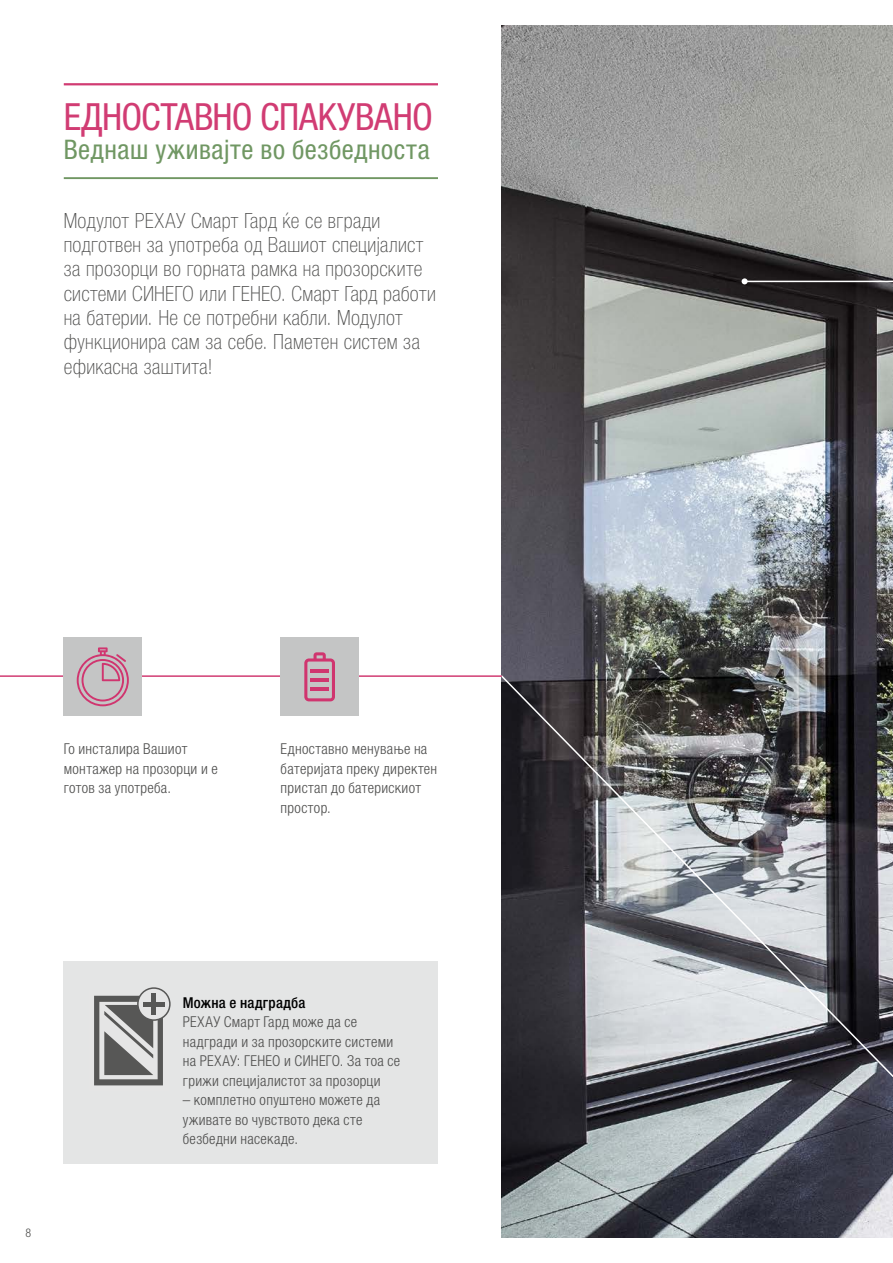
<style>
.page{position:relative;width:893px;height:1263px;background:#fff}
.page>*{position:absolute;margin:0;border:0;box-sizing:border-box;transform-origin:0 0}
.HEADLINE_25pt_red{font:condensed 37.5px "Helvetica Neue LTW1 G";letter-spacing:-.005em;color:#d13c73}
.SUBLINE_18pt_green{font:condensed 27px "Helvetica Neue LTW1 G";letter-spacing:.02em;color:#709763}
.Leadtext_large{font:100 condensed 21px/24.3px "Helvetica Neue LTW1 G";letter-spacing:.015em;color:#4e4e4d}
.Bodytext{font:300 condensed 15px/19.5px "Helvetica Neue LTW1 G";letter-spacing:.02em;color:#4e4e4d}
.Bodytext_headline{font:500 condensed 15px "Helvetica Neue LTW1 G";letter-spacing:.015em;color:#000}
.t1{font:300 condensed 12px "Helvetica Neue LTW1 G";color:#4e4e4d}
</style>
<div class="page">
<img style="left:502px;top:26px;width:391px;height:1211px">
<div style="left:64px;top:961px;width:374px;height:202px;background:#e4e5e5"></div>
<svg style="left:501px;top:674px;width:392px;height:404px;background:#6d6e71"></svg>
<hr style="left:0;top:675px;width:502px;height:2px;background:#d13c73">
<div style="left:64px;top:638px;width:78px;height:78px;background:#c4c5c5"></div>
<div style="left:281px;top:638px;width:78px;height:78px;background:#c4c5c5"></div>
<hr style="left:64px;top:83px;width:374px;height:2px;background:#d13c73">
<hr style="left:64px;top:177px;width:374px;height:2px;background:#709763">
<svg style="left:77px;top:647px;width:52px;height:59px"></svg>
<svg style="left:304px;top:652px;width:31px;height:49px"></svg>
<hr style="left:310px;top:688px;width:19px;height:3px;background:#d0356f">
<hr style="left:310px;top:678px;width:19px;height:3px;background:#d0356f">
<hr style="left:310px;top:669px;width:19px;height:3px;background:#d0356f">
<svg style="left:94px;top:996px;width:69px;height:89px"></svg>
<svg style="left:138px;top:988px;width:32px;height:32px"></svg>
<div style="left:137px;top:987px;width:34px;height:34px;border:2px solid #575756;border-radius:50%"></div>
<hr style="left:143px;top:1002px;width:22px;height:4px;background:#575756">
<hr style="left:152px;top:993px;width:4px;height:22px;background:#575756">
<hr style="left:745px;top:281px;width:148px;height:1px;background:#fff">
<svg style="left:742px;top:278px;width:6px;height:6px"></svg>
<p class="HEADLINE_25pt_red" style="left:64px;top:95px;width:371px">ЕДНОСТАВНО СПАКУВАНО</p>
<p class="SUBLINE_18pt_green" style="left:64px;top:133px;width:367px">Веднаш уживајте во безбедноста</p>
<p class="Leadtext_large" style="left:64px;top:208px;width:374px">Модулот РЕХАУ Смарт Гард ќе се вгради подготвен за употреба од Вашиот специјалист за прозорци во горната рамка на прозорските системи СИНЕГО или ГЕНЕО. Смарт Гард работи на батерии. Не се потребни кабли. Модулот функционира сам за себе. Паметен систем за ефикасна заштита!</p>
<p class="Bodytext" style="left:64px;top:739px;width:156px">Го инсталира Вашиот монтажер на прозорци и е готов за употреба.</p>
<p class="Bodytext" style="left:281px;top:739px;width:158px">Едноставно менување на батеријата преку директен пристап до батерискиот простор.</p>
<p class="t1" style="left:26px;top:1226px;width:7px">8</p>
<p class="Bodytext_headline" style="left:183px;top:993px;width:124px">Можна е надградба</p>
<p class="Bodytext" style="left:183px;top:1012px;width:219px">РЕХАУ Смарт Гард може да се надгради и за прозорските системи на РЕХАУ: ГЕНЕО и СИНЕГО. За тоа се грижи специјалистот за прозорци</p>
<p class="Bodytext" style="left:183px;top:1090px;width:199px">– комплетно опуштено можете да уживате во чувството дека сте безбедни насекаде.</p>
</div>
